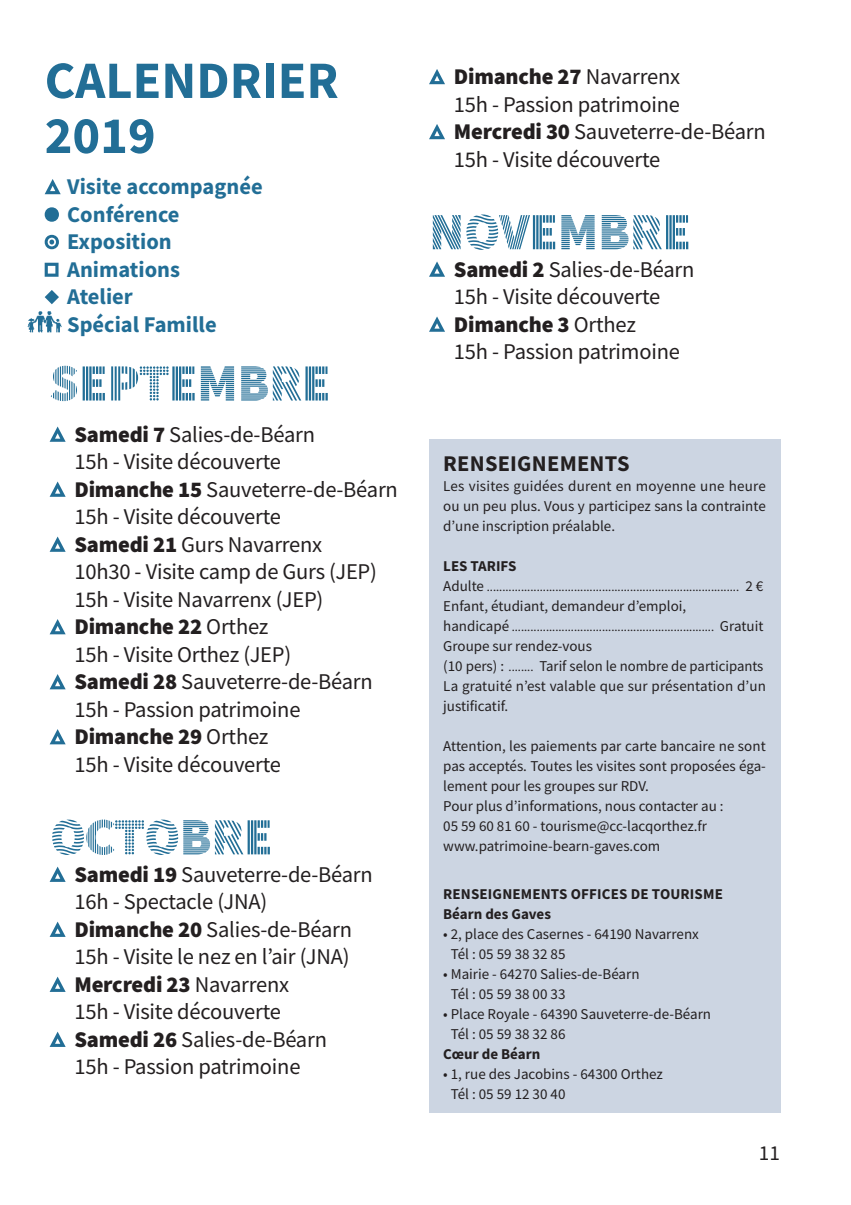
<style>
.page{position:relative;width:851px;height:1205px;background:#fff}
.page>*{position:absolute;margin:0;border:0;box-sizing:border-box;transform-origin:0 0}
.t1{font:900 52.5px "Source Sans Pro DISPLAYV2";letter-spacing:-.01em;color:#226e96}
.t2{font:700 52.5px/55px "Source Sans Pro";color:#226e96}
.t3{font:22.5px/27.5px "Source Sans Pro";letter-spacing:-.01em;color:#231f20}
.t4{font:700 22.5px/27.5px "Source Sans Pro";color:#226e96}
.t5{font:700 22.5px "Source Sans Pro";letter-spacing:.01em;color:#231f20}
.t6{font:21.25px "Source Sans Pro";color:#231f20}
.t7{font:15px/20px "Source Sans Pro";color:#231f20}
.t8{font:700 15px/20px "Source Sans Pro";color:#231f20}
.t9{font:12.5px "Source Sans Pro";color:#231f20}
.s1{font-weight:900}
.s2{font-size:15px}
.s3{font-size:12.5px}
</style>
<div class="page">
<div style="left:429px;top:439px;width:351px;height:674px;background:#ccd5e2"></div>
<svg style="left:50px;top:427px;width:16px;height:15px"></svg>
<svg style="left:50px;top:482px;width:16px;height:15px"></svg>
<svg style="left:50px;top:537px;width:16px;height:15px"></svg>
<svg style="left:50px;top:619px;width:16px;height:15px"></svg>
<svg style="left:50px;top:674px;width:16px;height:15px"></svg>
<svg style="left:50px;top:729px;width:16px;height:15px"></svg>
<svg style="left:50px;top:867px;width:16px;height:15px"></svg>
<svg style="left:50px;top:922px;width:16px;height:15px"></svg>
<svg style="left:50px;top:977px;width:16px;height:15px"></svg>
<svg style="left:50px;top:1032px;width:16px;height:15px"></svg>
<svg style="left:429px;top:69px;width:16px;height:15px"></svg>
<svg style="left:429px;top:124px;width:16px;height:15px"></svg>
<svg style="left:429px;top:262px;width:16px;height:15px"></svg>
<svg style="left:429px;top:317px;width:16px;height:15px"></svg>
<svg style="left:45px;top:179px;width:16px;height:15px"></svg>
<div style="left:45px;top:207px;width:14px;height:15px;background:#226e96;border-radius:50%"></div>
<svg style="left:45px;top:235px;width:14px;height:14px"></svg>
<svg style="left:45px;top:263px;width:14px;height:14px"></svg>
<svg style="left:45px;top:290px;width:14px;height:14px"></svg>
<img style="left:27px;top:311px;width:35px;height:21px">
<h1 class="t2" style="left:45px;top:52px;width:295px">CALENDRIER<br>2019</h1>
<h2 class="t4" style="left:67px;top:173px;width:197px">Visite accompagnée<br>Conférence<br>Exposition<br>Animations<br>Atelier<br>Spécial Famille</h2>
<h1 class="t1" style="left:50px;top:356px;width:282px">SEPTEMBRE</h1>
<p class="t3" style="left:74px;top:420px;width:325px"><span class="s1">Samedi 7</span> Salies-de-Béarn<br>15h - Visite découverte<br><span class="s1">Dimanche 15</span> Sauveterre-de-Béarn<br>15h - Visite découverte<br><span class="s1">Samedi 21</span> Gurs Navarrenx<br>10h30 - Visite camp de Gurs (JEP)<br>15h - Visite Navarrenx (JEP)<br><span class="s1">Dimanche 22</span> Orthez<br>15h - Visite Orthez (JEP)<br><span class="s1">Samedi 28</span> Sauveterre-de-Béarn<br>15h - Passion patrimoine<br><span class="s1">Dimanche 29</span> Orthez<br>15h - Visite découverte</p>
<h1 class="t1" style="left:50px;top:810px;width:225px">OCTOBRE</h1>
<h2 class="t3" style="left:74px;top:860px;width:300px"><span class="s1">Samedi 19</span> Sauveterre-de-Béarn<br>16h - Spectacle (JNA)<br><span class="s1">Dimanche 20</span> Salies-de-Béarn<br>15h - Visite le nez en l’air (JNA)<br><span class="s1">Mercredi 23</span> Navarrenx<br>15h - Visite découverte<br><span class="s1">Samedi 26</span> Salies-de-Béarn<br>15h - Passion patrimoine</h2>
<h2 class="t3" style="left:454px;top:63px;width:313px"><span class="s1">Dimanche 27</span> Navarrenx<br>15h - Passion patrimoine<br><span class="s1">Mercredi 30</span> Sauveterre-de-Béarn<br>15h - Visite découverte</h2>
<h1 class="t1" style="left:429px;top:205px;width:264px">NOVEMBRE</h1>
<h2 class="t3" style="left:454px;top:255px;width:242px"><span class="s1">Samedi 2</span> Salies-de-Béarn<br>15h - Visite découverte<br><span class="s1">Dimanche 3</span> Orthez<br>15h - Passion patrimoine</h2>
<h2 class="t5" style="left:443px;top:448px;width:188px">RENSEIGNEMENTS</h2>
<p class="t7" style="left:443px;top:476px;width:324px;text-align:justify">Les visites guidées durent en moyenne une heure ou un peu plus. Vous y participez sans la contrainte d’une inscription préalable.</p>
<p class="t8" style="left:443px;top:556px;width:75px">LES TARIFS</p>
<p class="t9" style="left:443px;top:579px;width:322px"><span class="s2">Adulte</span> ................................................................................. <span class="s2">2 €</span></p>
<p class="t7" style="left:443px;top:596px;width:244px">Enfant, étudiant, demandeur d’emploi,</p>
<p class="t9" style="left:443px;top:619px;width:321px"><span class="s2">handicapé</span> ................................................................. <span class="s2">Gratuit</span></p>
<p class="t7" style="left:443px;top:636px;width:324px">Groupe sur rendez-vous<br>(10 pers) : <span class="s3">........</span> Tarif selon le nombre de participants La gratuité n’est valable que sur présentation d’un justificatif.</p>
<p class="t7" style="left:443px;top:736px;width:324px">Attention, les paiements par carte bancaire ne sont pas acceptés. Toutes les visites sont proposées éga&shy;lement pour les groupes sur RDV.<br>Pour plus d’informations, nous contacter au :<br>05 59 60 81 60 - tourisme@cc-lacqorthez.fr www.patrimoine-bearn-gaves.com</p>
<p class="t8" style="left:443px;top:883px;width:281px">RENSEIGNEMENTS OFFICES DE TOURISME<br>Béarn des Gaves</p>
<p class="t7" style="left:450px;top:923px;width:249px;text-indent:-8px">• 2, place des Casernes - 64190 Navarrenx<br>Tél : 05 59 38 32 85</p>
<p class="t7" style="left:450px;top:963px;width:190px;text-indent:-8px">• Mairie - 64270 Salies-de-Béarn<br>Tél : 05 59 38 00 33</p>
<p class="t7" style="left:450px;top:1003px;width:262px;text-indent:-8px">• Place Royale - 64390 Sauveterre-de-Béarn<br>Tél : 05 59 38 32 86</p>
<p class="t8" style="left:443px;top:1043px;width:99px">Cœur de Béarn</p>
<p class="t7" style="left:450px;top:1063px;width:214px;text-indent:-8px">• 1, rue des Jacobins - 64300 Orthez<br>Tél : 05 59 12 30 40</p>
<h3 class="t6" style="left:758px;top:1139px;width:23px">11</h3>
</div>
